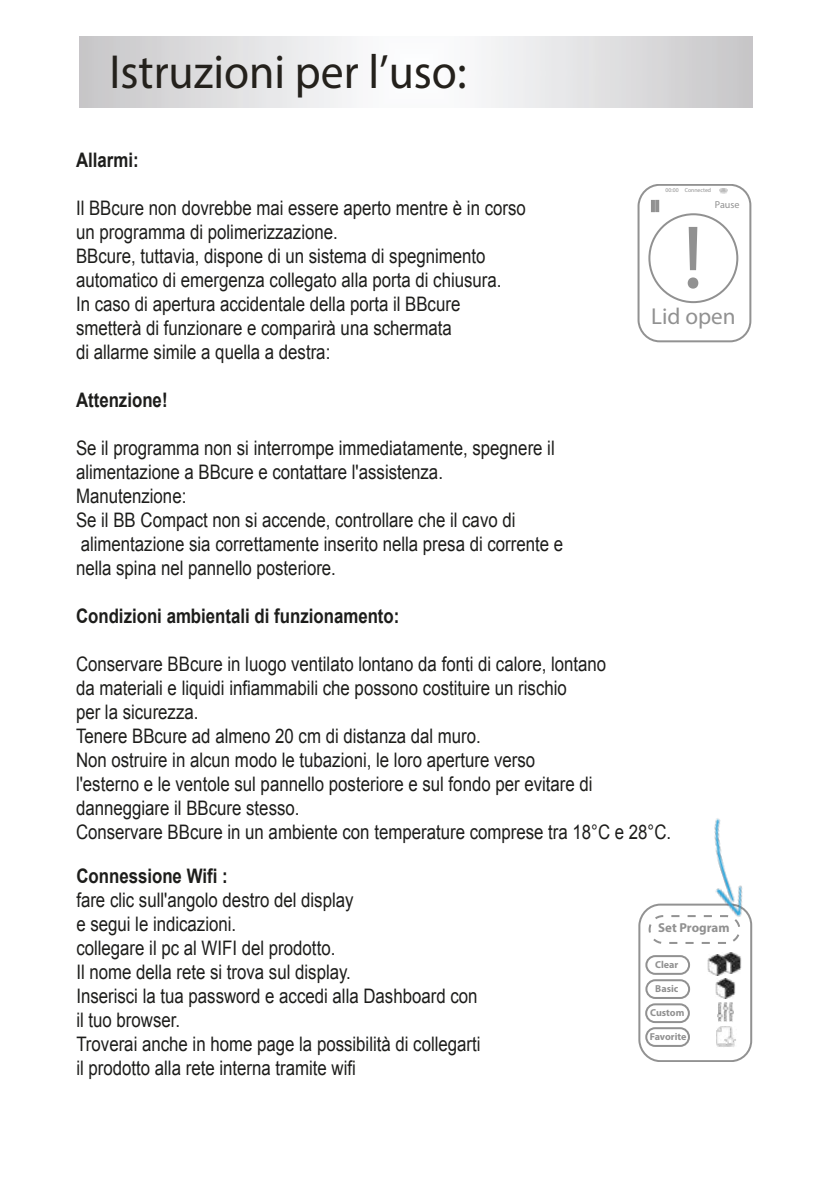
<style>
.page{position:relative;width:840px;height:1191px;background:#fff}
.page>*{position:absolute;margin:0;border:0;box-sizing:border-box;transform-origin:0 0}
.t1{font:90px "Myriad Pro";color:#919191}
.t2{font:48px "Myriad Pro";color:#24211c;scale:.95 1}
.t3{font:23px "Myriad Pro";color:#919191}
.t4{font:20px/24px "Arial";color:#1d1d1b;scale:.84 1}
.t5{font:700 20px "Arial";color:#1d1d1b;scale:.84 1}
.t6{font:700 13px "Myriad Pro";color:#919191}
.t7{font:700 10px "Myriad Pro";color:#919191}
.t8{font:10px "Myriad Pro";color:#919191}
.t9{font:5.8px "Myriad Pro";color:#919191}
</style>
<div class="page">
<div style="left:638px;top:903px;width:113px;height:158px;border:2px solid #929292;border-radius:21px"></div>
<div style="left:648px;top:915px;width:92px;height:29px;border:2px dashed #929292;border-radius:13px"></div>
<div style="left:645px;top:955px;width:44px;height:19px;border:2px solid #919191;border-radius:9px"></div>
<div style="left:645px;top:979px;width:44px;height:20px;border:2px solid #919191;border-radius:9px"></div>
<div style="left:644px;top:1003px;width:45px;height:20px;border:2px solid #919191;border-radius:9px"></div>
<div style="left:645px;top:1027px;width:44px;height:20px;border:2px solid #919191;border-radius:9px"></div>
<img style="left:715px;top:978px;width:20px;height:21px">
<img style="left:723px;top:952px;width:17px;height:21px">
<img style="left:707px;top:955px;width:20px;height:20px">
<img style="left:717px;top:1002px;width:16px;height:20px">
<img style="left:716px;top:1026px;width:20px;height:21px">
<img style="left:686px;top:818px;width:67px;height:113px">
<svg style="left:80px;top:36px;width:672px;height:71px"></svg>
<div style="left:637px;top:184px;width:113px;height:158px;border:2px solid #929292;border-radius:21px"></div>
<svg style="left:651px;top:200px;width:3px;height:12px"></svg>
<svg style="left:654px;top:200px;width:4px;height:12px"></svg>
<div style="left:648px;top:213px;width:90px;height:90px;border:2px solid #919191;border-radius:50%"></div>
<svg style="left:719px;top:188px;width:8px;height:5px"></svg>
<h2 class="t2" style="left:109px;top:42px;width:377px">Istruzioni per l’uso:</h2>
<p class="t5" style="left:76px;top:146px;width:76px">Allarmi:</p>
<p class="t4" style="left:76px;top:196px;width:536px">Il BBcure non dovrebbe mai essere aperto mentre è in corso un programma di polimerizzazione.<br>BBcure, tuttavia, dispone di un sistema di spegnimento automatico di emergenza collegato alla porta di chiusura.<br>In caso di apertura accidentale della porta il BBcure smetterà di funzionare e comparirà una schermata<br>di allarme simile a quella a destra:</p>
<p class="t5" style="left:76px;top:386px;width:110px">Attenzione!</p>
<p class="t4" style="left:76px;top:436px;width:581px">Se il programma non si interrompe immediatamente, spegnere il alimentazione a BBcure e contattare l'assistenza.<br>Manutenzione:<br>Se il BB Compact non si accende, controllare che il cavo di alimentazione sia correttamente inserito nella presa di corrente e nella spina nel pannello posteriore.</p>
<p class="t5" style="left:76px;top:602px;width:386px">Condizioni ambientali di funzionamento:</p>
<p class="t4" style="left:76px;top:652px;width:709px">Conservare BBcure in luogo ventilato lontano da fonti di calore, lontano<br>da materiali e liquidi infiammabili che possono costituire un rischio<br>per la sicurezza.<br>Tenere BBcure ad almeno 20 cm di distanza dal muro.<br>Non ostruire in alcun modo le tubazioni, le loro aperture verso<br>l'esterno e le ventole sul pannello posteriore e sul fondo per evitare di danneggiare il BBcure stesso.<br>Conservare BBcure in un ambiente con temperature comprese tra 18°C e 28°C.</p>
<p class="t5" style="left:76px;top:862px;width:181px">Connessione Wifi :</p>
<p class="t4" style="left:76px;top:888px;width:482px">fare clic sull'angolo destro del display<br>e segui le indicazioni.<br>collegare il pc al WIFI del prodotto.<br>Il nome della rete si trova sul display.<br>Inserisci la tua password e accedi alla Dashboard con il tuo browser.<br>Troverai anche in home page la possibilità di collegarti il prodotto alla rete interna tramite wifi</p>
<p class="t9" style="left:665px;top:187px;width:47px">00:00 Connected</p>
<p class="t8" style="left:714px;top:198px;width:26px">Pause</p>
<h1 class="t1" style="left:682px;top:202px;width:22px">!</h1>
<p class="t3" style="left:650px;top:302px;width:86px">Lid open</p>
<p class="t6" style="left:657px;top:919px;width:73px">Set Program</p>
<p class="t7" style="left:654px;top:958px;width:25px">Clear</p>
<p class="t7" style="left:655px;top:982px;width:25px">Basic</p>
<p class="t7" style="left:649px;top:1005px;width:36px">Custom</p>
<p class="t7" style="left:649px;top:1029px;width:38px">Favorite</p>
</div>
